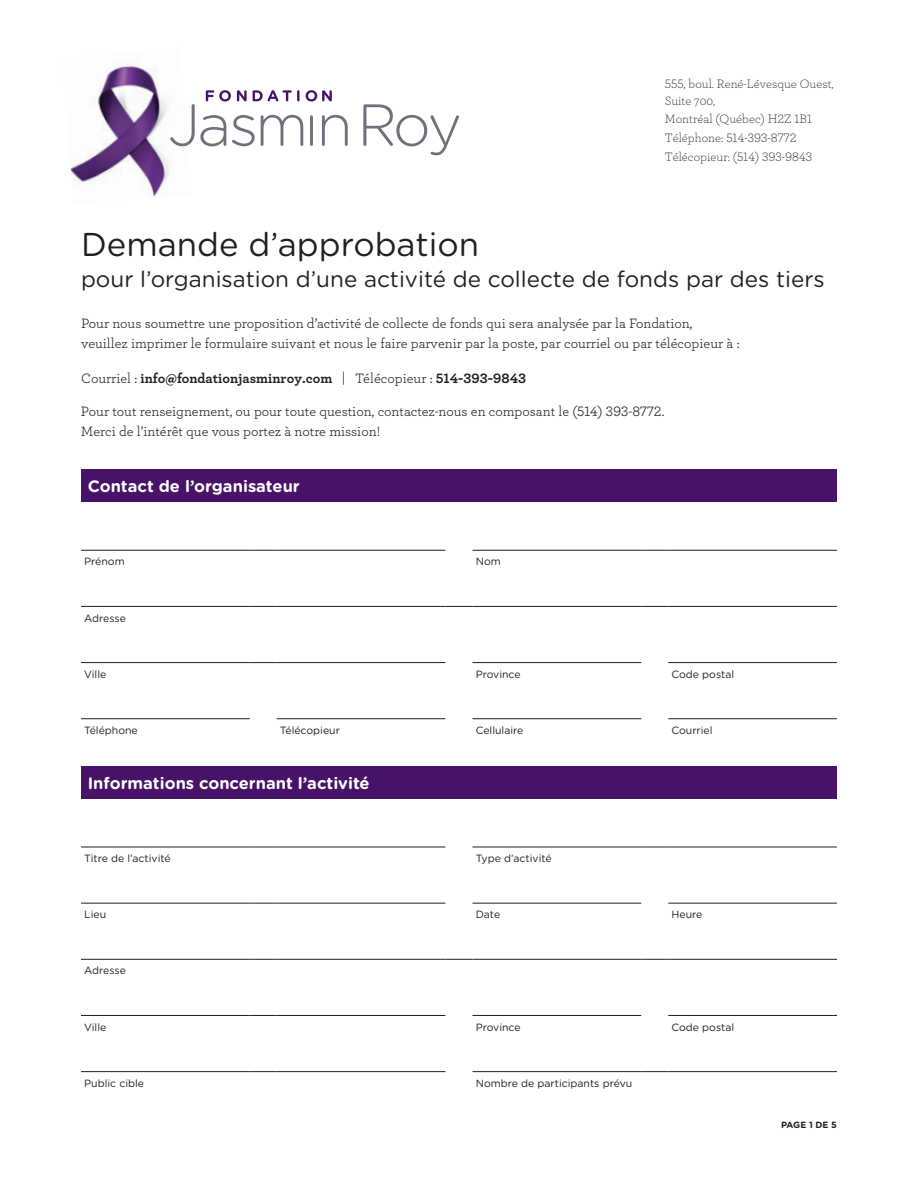
<style>
.page{position:relative;width:918px;height:1188px;background:#fff}
.page>*{position:absolute;margin:0;border:0;box-sizing:border-box;transform-origin:0 0}
.t1{font:33px "Gotham Rounded";color:#231f20}
.t2{font:22.5px "Gotham Rounded";color:#231f20}
.t3{font:700 16.5px "Gotham Rounded";color:#fff}
.t4{font:14.25px/20.2px "Archer";color:#231f20}
.t5{font:700 14.25px "Archer";color:#231f20}
.t6{font:300 12.75px/17.1px "Archer";color:#231f20}
.t7{font:10.5px "Gotham Rounded";color:#231f20}
.t8{font:700 9px "Gotham Rounded";letter-spacing:-.015em;color:#231f20}
.s1{font-weight:400}
</style>
<div class="page">
<img style="left:70px;top:64px;width:115px;height:133px">
<svg style="left:170px;top:90px;width:178px;height:56px"></svg>
<svg style="left:363px;top:104px;width:96px;height:51px"></svg>
<div style="left:81px;top:469px;width:756px;height:33px;background:#471268"></div>
<hr style="left:81px;top:550px;width:169px;height:1px;background:#231f20">
<svg style="left:250px;top:550px;width:27px;height:1px"></svg>
<hr style="left:277px;top:550px;width:169px;height:1px;background:#231f20">
<hr style="left:472px;top:550px;width:169px;height:1px;background:#231f20">
<svg style="left:641px;top:550px;width:27px;height:1px"></svg>
<hr style="left:668px;top:550px;width:169px;height:1px;background:#231f20">
<hr style="left:81px;top:606px;width:169px;height:1px;background:#231f20">
<svg style="left:250px;top:606px;width:27px;height:1px"></svg>
<hr style="left:277px;top:606px;width:169px;height:1px;background:#231f20">
<svg style="left:446px;top:606px;width:26px;height:1px"></svg>
<hr style="left:472px;top:606px;width:169px;height:1px;background:#231f20">
<svg style="left:641px;top:606px;width:27px;height:1px"></svg>
<hr style="left:668px;top:606px;width:169px;height:1px;background:#231f20">
<hr style="left:81px;top:662px;width:169px;height:1px;background:#231f20">
<svg style="left:250px;top:662px;width:27px;height:1px"></svg>
<hr style="left:277px;top:662px;width:169px;height:1px;background:#231f20">
<hr style="left:472px;top:662px;width:169px;height:1px;background:#231f20">
<hr style="left:668px;top:662px;width:169px;height:1px;background:#231f20">
<hr style="left:81px;top:718px;width:169px;height:1px;background:#231f20">
<hr style="left:277px;top:718px;width:169px;height:1px;background:#231f20">
<hr style="left:472px;top:718px;width:169px;height:1px;background:#231f20">
<hr style="left:668px;top:718px;width:169px;height:1px;background:#231f20">
<div style="left:81px;top:766px;width:756px;height:32px;background:#471268"></div>
<hr style="left:81px;top:847px;width:169px;height:1px;background:#231f20">
<svg style="left:250px;top:847px;width:27px;height:1px"></svg>
<hr style="left:277px;top:847px;width:169px;height:1px;background:#231f20">
<hr style="left:472px;top:847px;width:169px;height:1px;background:#231f20">
<svg style="left:641px;top:847px;width:27px;height:1px"></svg>
<hr style="left:668px;top:847px;width:169px;height:1px;background:#231f20">
<hr style="left:81px;top:903px;width:169px;height:1px;background:#231f20">
<svg style="left:250px;top:903px;width:27px;height:1px"></svg>
<hr style="left:277px;top:903px;width:169px;height:1px;background:#231f20">
<hr style="left:472px;top:903px;width:169px;height:1px;background:#231f20">
<hr style="left:668px;top:903px;width:169px;height:1px;background:#231f20">
<hr style="left:81px;top:959px;width:169px;height:1px;background:#231f20">
<svg style="left:250px;top:959px;width:27px;height:1px"></svg>
<hr style="left:472px;top:1015px;width:169px;height:1px;background:#231f20">
<hr style="left:668px;top:1015px;width:169px;height:1px;background:#231f20">
<hr style="left:277px;top:959px;width:169px;height:1px;background:#231f20">
<svg style="left:446px;top:959px;width:26px;height:1px"></svg>
<hr style="left:472px;top:959px;width:169px;height:1px;background:#231f20">
<svg style="left:641px;top:959px;width:27px;height:1px"></svg>
<hr style="left:668px;top:959px;width:169px;height:1px;background:#231f20">
<hr style="left:81px;top:1015px;width:169px;height:1px;background:#231f20">
<svg style="left:250px;top:1015px;width:27px;height:1px"></svg>
<hr style="left:277px;top:1015px;width:169px;height:1px;background:#231f20">
<hr style="left:81px;top:1071px;width:169px;height:1px;background:#231f20">
<svg style="left:250px;top:1071px;width:27px;height:1px"></svg>
<hr style="left:277px;top:1071px;width:169px;height:1px;background:#231f20">
<hr style="left:472px;top:1071px;width:169px;height:1px;background:#231f20">
<svg style="left:641px;top:1071px;width:27px;height:1px"></svg>
<hr style="left:668px;top:1071px;width:169px;height:1px;background:#231f20">
<p class="t6" style="left:665px;top:75px;width:170px">555, boul. René-Lévesque Ouest,<br>Suite 700,<br>Montréal (Québec) H2Z 1B1</p>
<p class="t6" style="left:665px;top:128px;width:149px;line-height:19px">Téléphone: 514-393-8772<br>Télécopieur: (514) 393-9843</p>
<h1 class="t1" style="left:81px;top:222px;width:400px">Demande d’approbation</h1>
<h2 class="t2" style="left:81px;top:264px;width:745px">pour l’organisation d’une activité de collecte de fonds par des tiers</h2>
<p class="t4" style="left:81px;top:312px;width:660px">Pour nous soumettre une proposition d’activité de collecte de fonds qui sera analysée par la Fondation, veuillez imprimer le formulaire suivant et nous le faire parvenir par la poste, par courriel ou par télécopieur à :</p>
<p class="t5" style="left:81px;top:367px;width:447px"><span class="s1">Courriel :</span> info@fondationjasminroy.com <span class="s1">| Télécopieur :</span> 514-393-9843</p>
<p class="t4" style="left:81px;top:400px;width:585px">Pour tout renseignement, ou pour toute question, contactez-nous en composant le (514) 393-8772.<br>Merci de l’intérêt que vous portez à notre mission!</p>
<p class="t3" style="left:88px;top:474px;width:214px">Contact de l’organisateur</p>
<p class="t7" style="left:84px;top:554px;width:42px">Prénom</p>
<p class="t7" style="left:476px;top:554px;width:27px">Nom</p>
<p class="t7" style="left:84px;top:611px;width:43px">Adresse</p>
<p class="t7" style="left:84px;top:667px;width:24px">Ville</p>
<p class="t7" style="left:476px;top:667px;width:46px">Province</p>
<p class="t7" style="left:671px;top:667px;width:64px">Code postal</p>
<p class="t7" style="left:84px;top:723px;width:55px">Téléphone</p>
<p class="t7" style="left:280px;top:723px;width:61px">Télécopieur</p>
<p class="t7" style="left:476px;top:723px;width:49px">Cellulaire</p>
<p class="t7" style="left:671px;top:723px;width:43px">Courriel</p>
<p class="t3" style="left:88px;top:771px;width:283px">Informations concernant l’activité</p>
<p class="t7" style="left:84px;top:851px;width:88px">Titre de l’activité</p>
<p class="t7" style="left:476px;top:851px;width:77px">Type d’activité</p>
<p class="t7" style="left:84px;top:907px;width:23px">Lieu</p>
<p class="t7" style="left:476px;top:907px;width:26px">Date</p>
<p class="t7" style="left:671px;top:907px;width:32px">Heure</p>
<p class="t7" style="left:84px;top:964px;width:43px">Adresse</p>
<p class="t7" style="left:84px;top:1020px;width:24px">Ville</p>
<p class="t7" style="left:476px;top:1020px;width:46px">Province</p>
<p class="t7" style="left:671px;top:1020px;width:64px">Code postal</p>
<p class="t7" style="left:84px;top:1076px;width:61px">Public cible</p>
<p class="t7" style="left:476px;top:1076px;width:158px">Nombre de participants prévu</p>
<p class="t8" style="left:781px;top:1118px;width:57px">PAGE 1 DE 5</p>
</div>
